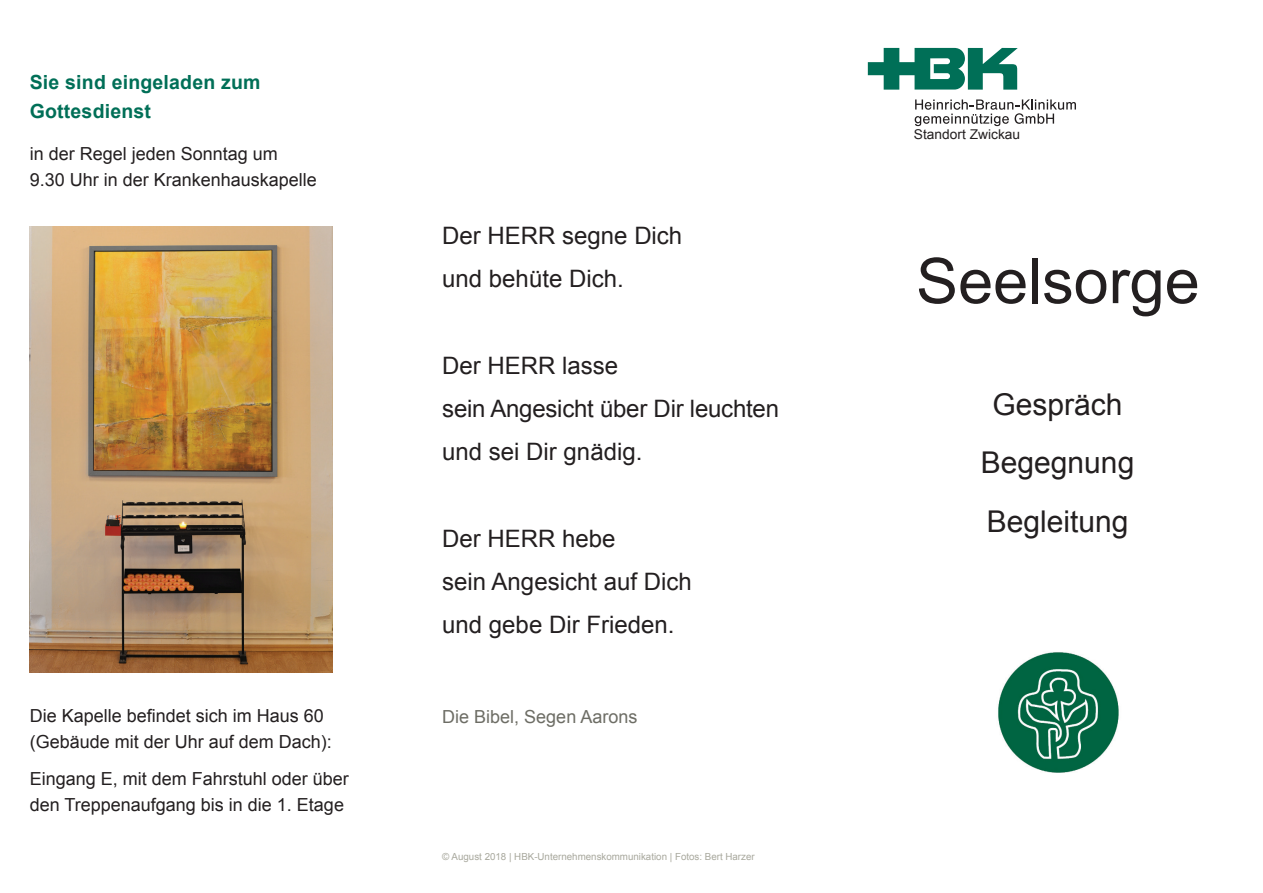
<style>
.page{position:relative;width:1263px;height:893px;background:#fff}
.page>*{position:absolute;margin:0;border:0;box-sizing:border-box;transform-origin:0 0}
.t1{font:63px "Arial";color:#231f20}
.t2{font:30px/58.2px "Arial";color:#231f20;text-align:center}
.t3{font:24px/43.2px "Arial";color:#231f20}
.t4{font:700 19.5px/29.7px "Arial";letter-spacing:.01em;color:#006f57}
.t5{font:18px/25.5px "Arial";color:#231f20}
.t6{font:18px "Arial";color:#6d6d65}
.t7{font:13.5px "Arial";color:#231f20}
.t8{font:9.75px "Arial";color:#a8a89d}
</style>
<div class="page">
<img style="left:30px;top:226px;width:302px;height:447px">
<svg style="left:868px;top:48px;width:150px;height:42px"></svg>
<svg style="left:915px;top:99px;width:161px;height:27px"></svg>
<img style="left:998px;top:652px;width:121px;height:121px">
<p class="t4" style="left:30px;top:67px;width:232px">Sie sind eingeladen zum<br>Gottesdienst</p>
<p class="t5" style="left:30px;top:141px;width:289px">in der Regel jeden Sonntag um<br>9.30 Uhr in der Krankenhauskapelle</p>
<p class="t5" style="left:30px;top:703px;width:304px">Die Kapelle befindet sich im Haus 60 (Gebäude mit der Uhr auf dem Dach):</p>
<p class="t5" style="left:30px;top:766px;width:321px">Eingang E, mit dem Fahrstuhl oder über den Treppenaufgang bis in die 1. Etage</p>
<h3 class="t3" style="left:442px;top:214px;width:242px">Der HERR segne Dich und behüte Dich.</h3>
<h3 class="t3" style="left:442px;top:344px;width:338px">Der HERR lasse<br>sein Angesicht über Dir leuchten und sei Dir gnädig.</h3>
<h3 class="t3" style="left:442px;top:517px;width:251px">Der HERR hebe<br>sein Angesicht auf Dich und gebe Dir Frieden.</h3>
<p class="t6" style="left:442px;top:705px;width:197px">Die Bibel, Segen Aarons</p>
<p class="t8" style="left:442px;top:850px;width:314px">© August 2018 | HBK-Unternehmenskommunikation | Fotos: Bert Harzer</p>
<p class="t7" style="left:914px;top:125px;width:108px">Standort Zwickau</p>
<h1 class="t1" style="left:916px;top:240px;width:285px">Seelsorge</h1>
<h2 class="t2" style="left:981px;top:376px;width:155px">Gespräch<br>Begegnung<br>Begleitung</h2>
</div>
